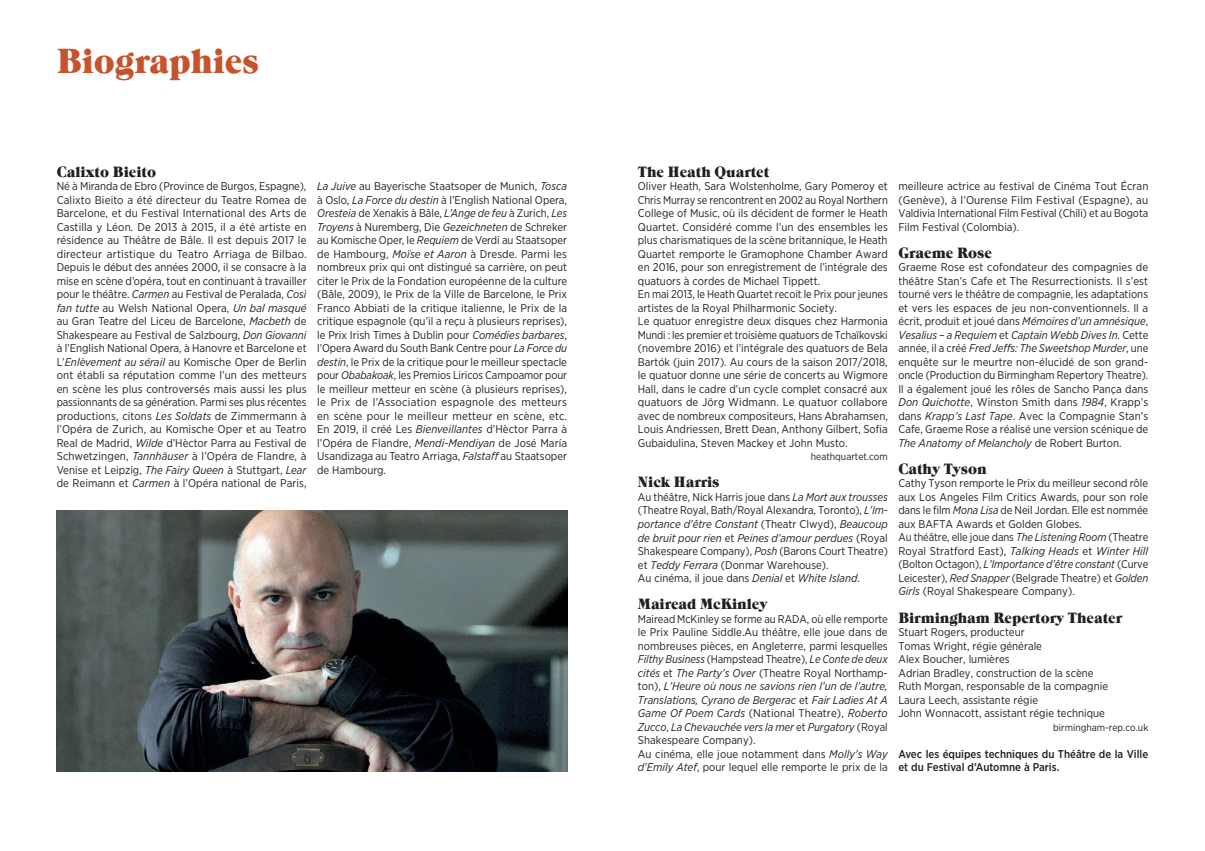
<style>
.page{position:relative;width:1205px;height:851px;background:#fff}
.page>*{position:absolute;margin:0;border:0;box-sizing:border-box;transform-origin:0 0}
.t1{font:35px "Natalie";color:#c8522b}
.t2{font:15px "Natalie";color:#231f20}
.t3{font:11.25px/13.5px "Gotham Narrow";color:#231f20}
.t4{font:500 11.25px/13.5px "Gotham Narrow";color:#231f20}
.t5{font:10px "Gotham Narrow";color:#231f20}
.s1{font-style:italic}
</style>
<div class="page">
<img style="left:57px;top:510px;width:510px;height:261px">
<h1 class="t1" style="left:57px;top:39px;width:204px">Biographies</h1>
<h2 class="t2" style="left:57px;top:162px;width:101px">Calixto Bieito</h2>
<p class="t3" style="left:57px;top:179px;width:251px;text-align:justify">Né à Miranda de Ebro (Province de Burgos, Espagne), Calixto Bieito a été directeur du Teatre Romea de Barcelone, et du Festival International des Arts de Castilla y Léon. De 2013 à 2015, il a été artiste en résidence au Théâtre de Bâle. Il est depuis 2017 le directeur artistique du Teatro Arriaga de Bilbao.<br>Depuis le début des années 2000, il se consacre à la mise en scène d’opéra, tout en continuant à travailler pour le théâtre. <span class="s1">Carmen</span> au Festival de Peralada, <span class="s1">Così fan tutte</span> au Welsh National Opera, <span class="s1">Un bal masqué </span>au Gran Teatre del Liceu de Barcelone, <span class="s1">Macbeth</span> de Shakespeare au Festival de Salzbourg, <span class="s1">Don Giovanni </span>à l’English National Opera, à Hanovre et Barcelone et L’<span class="s1">Enlèvement au sérail</span> au Komische Oper de Berlin ont établi sa réputation comme l’un des metteurs en scène les plus controversés mais aussi les plus passionnants de sa génération. Parmi ses plus récentes productions, citons <span class="s1">Les Soldats</span> de Zimmermann à l’Opéra de Zurich, au Komische Oper et au Teatro Real de Madrid, <span class="s1">Wilde</span> d’Hèctor Parra au Festival de Schwetzingen, <span class="s1">Tannhäuser</span> à l’Opéra de Flandre, à Venise et Leipzig, <span class="s1">The Fairy Queen</span> à Stuttgart, <span class="s1">Lear </span>de Reimann et <span class="s1">Carmen</span> à l’Opéra national de Paris,</p>
<p class="t3" style="left:317px;top:179px;width:251px;text-align:justify"><span class="s1">La Juive</span> au Bayerische Staatsoper de Munich, <span class="s1">Tosca </span>à Oslo, <span class="s1">La Force du destin</span> à l’English National Opera, <span class="s1">Oresteia</span> de Xenakis à Bâle, <span class="s1">L’Ange de feu</span> à Zurich, <span class="s1">Les Troyens</span> à Nuremberg, Die <span class="s1">Gezeichneten</span> de Schreker au Komische Oper, le <span class="s1">Requiem</span> de Verdi au Staatsoper de Hambourg, <span class="s1">Moïse et Aaron</span> à Dresde. Parmi les nombreux prix qui ont distingué sa carrière, on peut citer le Prix de la Fondation européenne de la culture (Bâle, 2009), le Prix de la Ville de Barcelone, le Prix Franco Abbiati de la critique italienne, le Prix de la critique espagnole (qu’il a reçu à plusieurs reprises), le Prix Irish Times à Dublin pour <span class="s1">Comédies barbares</span>, l’Opera Award du South Bank Centre pour <span class="s1">La Force du destin</span>, le Prix de la critique pour le meilleur spectacle pour <span class="s1">Obabakoak</span>, les Premios Liricos Campoamor pour le meilleur metteur en scène (à plusieurs reprises), le Prix de l’Association espagnole des metteurs en scène pour le meilleur metteur en scène, etc.<br>En 2019, il créé Les <span class="s1">Bienveillantes</span> d’Hèctor Parra à l’Opéra de Flandre, <span class="s1">Mendi-Mendiyan</span> de José María Usandizaga au Teatro Arriaga, <span class="s1">Falstaff</span> au Staatsoper de Hambourg.</p>
<p class="t3" style="left:898px;top:179px;width:251px;text-align:justify">meilleure actrice au festival de Cinéma Tout Écran (Genève), à l’Ourense Film Festival (Espagne), au Valdivia International Film Festival (Chili) et au Bogota Film Festival (Colombia).</p>
<h2 class="t2" style="left:638px;top:162px;width:133px">The Heath Quartet</h2>
<p class="t3" style="left:638px;top:179px;width:251px">Oliver Heath, Sara Wolstenholme, Gary Pomeroy et Chris Murray se rencontrent en 2002 au Royal Northern College of Music, où ils décident de former le Heath Quartet. Considéré comme l’un des ensembles les plus charismatiques de la scène britannique, le Heath Quartet remporte le Gramophone Chamber Award en 2016, pour son enregistrement de l’intégrale des quatuors à cordes de Michael Tippett.<br>En mai 2013, le Heath Quartet recoit le Prix pour jeunes artistes de la Royal Philharmonic Society.<br>Le quatuor enregistre deux disques chez Harmonia Mundi : les premier et troisième quatuors de Tchaïkovski (novembre 2016) et l’intégrale des quatuors de Bela Bartók (juin 2017). Au cours de la saison 2017/2018, le quatuor donne une série de concerts au Wigmore Hall, dans le cadre d’un cycle complet consacré aux quatuors de Jörg Widmann. Le quatuor collabore avec de nombreux compositeurs, Hans Abrahamsen, Louis Andriessen, Brett Dean, Anthony Gilbert, Sofia Gubaidulina, Steven Mackey et John Musto.</p>
<p class="t5" style="left:811px;top:450px;width:78px">heathquartet.com</p>
<h2 class="t2" style="left:638px;top:473px;width:83px">Nick Harris</h2>
<p class="t3" style="left:638px;top:490px;width:251px">Au théâtre, Nick Harris joue dans <span class="s1">La Mort aux trousses </span>(Theatre Royal, Bath/Royal Alexandra, Toronto), <span class="s1">L’Im&shy;portance d’être Constant</span> (Theatr Clwyd), <span class="s1">Beaucoup de bruit pour rien</span> et <span class="s1">Peines d’amour perdues</span> (Royal Shakespeare Company), <span class="s1">Posh</span> (Barons Court Theatre) et <span class="s1">Teddy Ferrara</span> (Donmar Warehouse).<br>Au cinéma, il joue dans <span class="s1">Denial</span> et <span class="s1">White Island</span>.</p>
<h2 class="t2" style="left:638px;top:594px;width:131px">Mairead McKinley</h2>
<p class="t3" style="left:638px;top:611px;width:251px">Mairead McKinley se forme au RADA, où elle remporte le Prix Pauline Siddle.Au théâtre, elle joue dans de nombreuses pièces, en Angleterre, parmi lesquelles <span class="s1">Filthy Business</span> (Hampstead Theatre), <span class="s1">Le Conte de deux cités</span> et <span class="s1">The Party’s Over</span> (Theatre Royal Northamp&shy;ton), <span class="s1">L’Heure où nous ne savions rien l’un de l’autre, Translations, Cyrano de Bergerac</span> et <span class="s1">Fair Ladies At A Game Of Poem Cards</span> (National Theatre), <span class="s1">Roberto Zucco</span>, <span class="s1">La Chevauchée vers la mer</span> et <span class="s1">Purgatory</span> (Royal Shakespeare Company).<br>Au cinéma, elle joue notamment dans <span class="s1">Molly’s Way d’Emily Atef</span>, pour lequel elle remporte le prix de la</p>
<h2 class="t2" style="left:898px;top:243px;width:95px">Graeme Rose</h2>
<p class="t3" style="left:898px;top:260px;width:251px;text-align:justify">Graeme Rose est cofondateur des compagnies de théâtre Stan’s Cafe et The Resurrectionists. Il s’est tourné vers le théâtre de compagnie, les adaptations et vers les espaces de jeu non-conventionnels. Il a écrit, produit et joué dans <span class="s1">Mémoires d’un amnésique</span>, <span class="s1">Vesalius – a Requiem</span> et <span class="s1">Captain Webb Dives In</span>. Cette année, il a créé <span class="s1">Fred Jeffs: The Sweetshop Murder</span>, une enquête sur le meurtre non-élucidé de son grand&shy;oncle (Production du Birmingham Repertory Theatre).<br>Il a également joué les rôles de Sancho Pança dans <span class="s1">Don Quichotte</span>, Winston Smith dans <span class="s1">1984</span>, Krapp’s dans <span class="s1">Krapp’s Last Tape</span>. Avec la Compagnie Stan’s Cafe, Graeme Rose a réalisé une version scénique de <span class="s1">The Anatomy of Melancholy</span> de Robert Burton.</p>
<h2 class="t2" style="left:898px;top:459px;width:90px">Cathy Tyson</h2>
<p class="t3" style="left:898px;top:476px;width:251px">Cathy Tyson remporte le Prix du meilleur second rôle aux Los Angeles Film Critics Awards, pour son role dans le film <span class="s1">Mona Lisa</span> de Neil Jordan. Elle est nommée aux BAFTA Awards et Golden Globes.<br>Au théâtre, elle joue dans <span class="s1">The Listening Room</span> (Theatre Royal Stratford East), <span class="s1">Talking Heads</span> et <span class="s1">Winter Hill </span>(Bolton Octagon), <span class="s1">L’Importance d’être constant</span> (Curve Leicester), <span class="s1">Red Snapper</span> (Belgrade Theatre) et <span class="s1">Golden Girls</span> (Royal Shakespeare Company).</p>
<h2 class="t2" style="left:898px;top:608px;width:225px">Birmingham Repertory Theater</h2>
<p class="t3" style="left:898px;top:625px;width:211px">Stuart Rogers, producteur<br>Tomas Wright, régie générale<br>Alex Boucher, lumières<br>Adrian Bradley, construction de la scène Ruth Morgan, responsable de la compagnie Laura Leech, assistante régie<br>John Wonnacott, assistant régie technique</p>
<p class="t5" style="left:1053px;top:720px;width:97px">birmingham-rep.co.uk</p>
<p class="t4" style="left:898px;top:746px;width:251px">Avec les équipes techniques du Théâtre de la Ville et du Festival d’Automne à Paris.</p>
</div>
